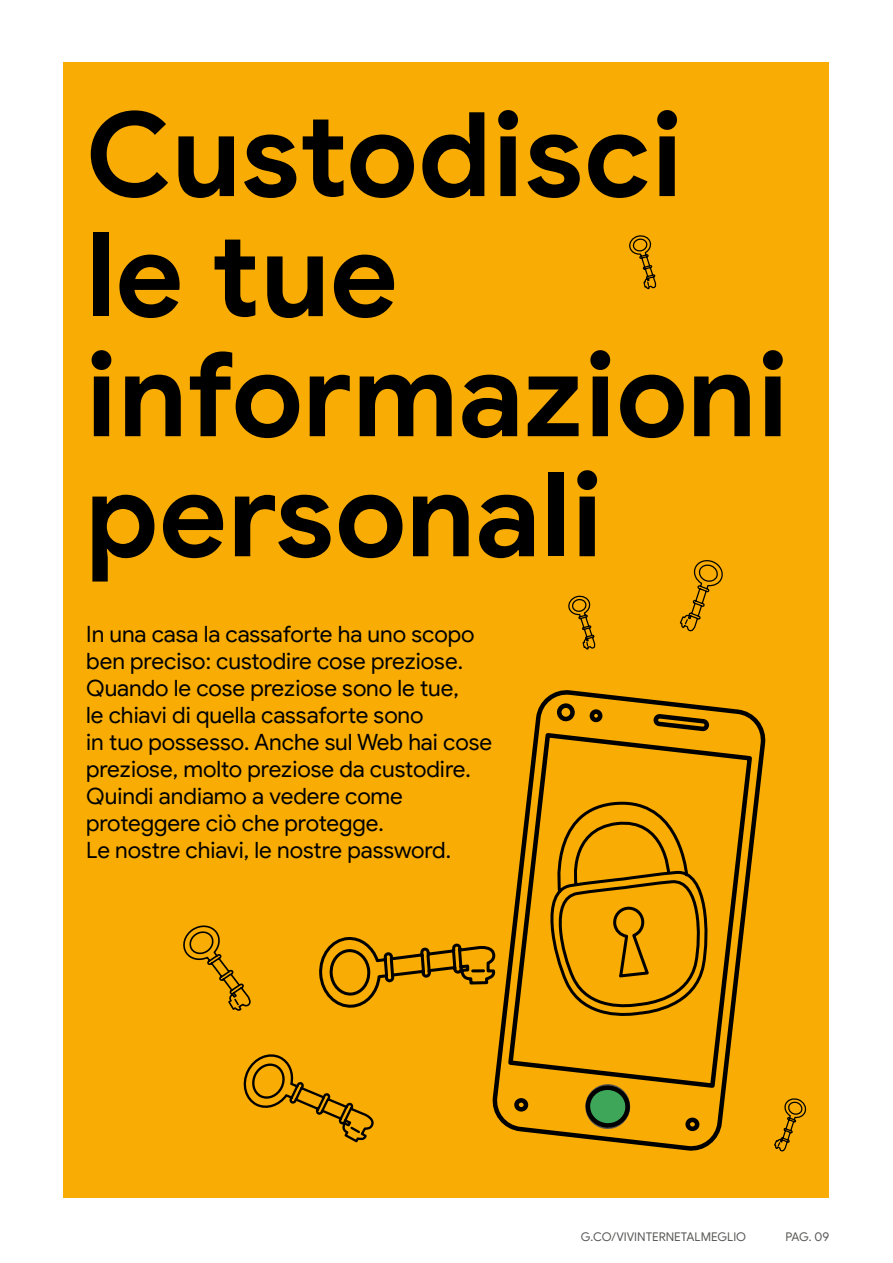
<style>
.page{position:relative;width:893px;height:1263px;background:#fff}
.page>*{position:absolute;margin:0;border:0;box-sizing:border-box;transform-origin:0 0}
.t1{font:700 117px/120px "Google Sans";letter-spacing:-.005em;color:#000}
.t2{font:22.5px/27px "Google Sans";letter-spacing:-.005em;color:#000}
.t3{font:12px "Google Sans";color:#575756}
</style>
<div class="page">
<div style="left:64px;top:62px;width:765px;height:1136px;background:#f8ac04"></div>
<svg style="left:493px;top:691px;width:272px;height:459px"></svg>
<svg style="left:512px;top:1084px;width:190px;height:48px"></svg>
<svg style="left:536px;top:793px;width:176px;height:231px"></svg>
<svg style="left:319px;top:874px;width:179px;height:134px"></svg>
<svg style="left:243px;top:1054px;width:131px;height:89px"></svg>
<svg style="left:183px;top:925px;width:68px;height:86px"></svg>
<svg style="left:679px;top:560px;width:44px;height:72px"></svg>
<svg style="left:629px;top:235px;width:28px;height:55px"></svg>
<svg style="left:568px;top:595px;width:28px;height:55px"></svg>
<svg style="left:774px;top:1098px;width:33px;height:54px"></svg>
<h1 class="t1" style="left:85px;top:96px;width:705px">Custodisci le tue informazioni personali</h1>
<p class="t2" style="left:86px;top:621px;width:407px">In una casa la cassaforte ha uno scopo ben preciso: custodire cose preziose.<br>Quando le cose preziose sono le tue,<br>le chiavi di quella cassaforte sono<br>in tuo possesso. Anche sul Web hai cose preziose, molto preziose da custodire.<br>Quindi andiamo a vedere come proteggere ciò che protegge.<br>Le nostre chiavi, le nostre password.</p>
<p class="t3" style="left:581px;top:1229px;width:167px">G.CO/VIVINTERNETALMEGLIO</p>
<p class="t3" style="left:785px;top:1229px;width:45px">PAG. 09</p>
</div>
